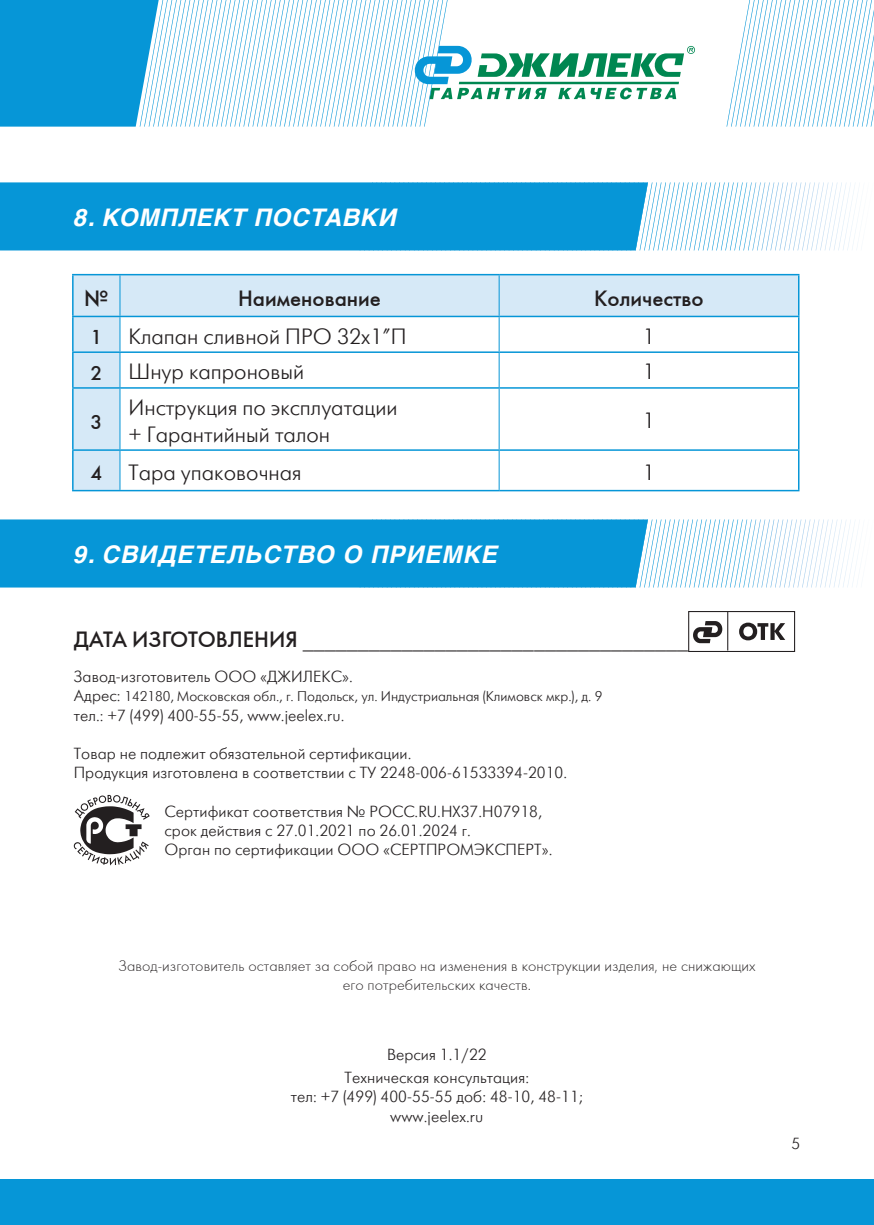
<style>
.page{position:relative;width:874px;height:1225px;background:#fff}
.page>*{position:absolute;margin:0;border:0;box-sizing:border-box;transform-origin:0 0}
.t1{font:italic 700 24px "Helios";letter-spacing:.04em;color:#fff}
.t2{font:22px/26.4px "Futuris Light C";color:#231f20}
.t3{font:22px "Futuris C";color:#231f20}
.t4{font:20px "Futuris C";color:#231f20}
.t5{font:16px/19.2px "Futuris Light C";letter-spacing:.005em;color:#231f20}
.t6{font:16px/19.2px "Futura Light C";letter-spacing:.005em;color:#231f20;text-align:center}
.t7{font:14px "Futuris Light C";color:#231f20}
.s1{font-family:"Futuris C";font-size:20px}
.s2{font-family:"Futuris C"}
.s3{font-size:16px}
</style>
<div class="page">
<svg style="left:0;top:0;width:694px;height:127px"></svg>
<svg style="left:726px;top:0;width:147px;height:127px"></svg>
<div style="left:0;top:1179px;width:873px;height:46px;background:#0696d7"></div>
<svg style="left:647px;top:182px;width:211px;height:68px"></svg>
<svg style="left:647px;top:519px;width:211px;height:68px"></svg>
<div style="left:0;top:182px;width:647px;height:68px;background:#0696d7"></div>
<div style="left:0;top:519px;width:647px;height:68px;background:#0696d7"></div>
<svg style="left:693px;top:621px;width:29px;height:22px"></svg>
<div style="left:687px;top:611px;width:107px;height:41px;border:1px solid #231f20"></div>
<hr style="left:726px;top:612px;width:2px;height:38px;background:#231f20">
<svg style="left:739px;top:622px;width:45px;height:18px"></svg>
<svg style="left:74px;top:795px;width:76px;height:70px"></svg>
<svg style="left:74px;top:275px;width:723px;height:215px"></svg>
<hr style="left:119px;top:275px;width:1px;height:41px;background:#0696d7">
<hr style="left:498px;top:275px;width:1px;height:41px;background:#0696d7">
<hr style="left:119px;top:317px;width:1px;height:34px;background:#0696d7">
<hr style="left:498px;top:317px;width:1px;height:34px;background:#0696d7">
<hr style="left:119px;top:353px;width:1px;height:34px;background:#0696d7">
<hr style="left:498px;top:353px;width:1px;height:34px;background:#0696d7">
<hr style="left:119px;top:389px;width:1px;height:60px;background:#0696d7">
<hr style="left:498px;top:389px;width:1px;height:60px;background:#0696d7">
<hr style="left:119px;top:451px;width:1px;height:39px;background:#0696d7">
<hr style="left:498px;top:451px;width:1px;height:39px;background:#0696d7">
<hr style="left:72px;top:274px;width:48px;height:1px;background:#0696d7">
<hr style="left:72px;top:275px;width:2px;height:41px;background:#0696d7">
<hr style="left:120px;top:274px;width:379px;height:1px;background:#0696d7">
<hr style="left:499px;top:274px;width:300px;height:1px;background:#0696d7">
<hr style="left:797px;top:275px;width:2px;height:41px;background:#0696d7">
<hr style="left:72px;top:316px;width:48px;height:1px;background:#0696d7">
<hr style="left:72px;top:317px;width:2px;height:34px;background:#0696d7">
<hr style="left:120px;top:316px;width:379px;height:1px;background:#0696d7">
<hr style="left:499px;top:316px;width:300px;height:1px;background:#0696d7">
<hr style="left:797px;top:317px;width:2px;height:34px;background:#0696d7">
<hr style="left:72px;top:351px;width:48px;height:2px;background:#0696d7">
<hr style="left:72px;top:353px;width:2px;height:34px;background:#0696d7">
<hr style="left:120px;top:351px;width:379px;height:2px;background:#0696d7">
<hr style="left:499px;top:351px;width:300px;height:2px;background:#0696d7">
<hr style="left:797px;top:353px;width:2px;height:34px;background:#0696d7">
<hr style="left:72px;top:387px;width:48px;height:2px;background:#0696d7">
<hr style="left:72px;top:389px;width:2px;height:60px;background:#0696d7">
<hr style="left:120px;top:387px;width:379px;height:2px;background:#0696d7">
<hr style="left:499px;top:387px;width:300px;height:2px;background:#0696d7">
<hr style="left:797px;top:389px;width:2px;height:60px;background:#0696d7">
<hr style="left:72px;top:449px;width:48px;height:2px;background:#0696d7">
<hr style="left:72px;top:451px;width:2px;height:39px;background:#0696d7">
<hr style="left:120px;top:449px;width:379px;height:2px;background:#0696d7">
<hr style="left:499px;top:449px;width:300px;height:2px;background:#0696d7">
<hr style="left:797px;top:451px;width:2px;height:39px;background:#0696d7">
<hr style="left:72px;top:490px;width:48px;height:1px;background:#0696d7">
<hr style="left:120px;top:490px;width:379px;height:1px;background:#0696d7">
<hr style="left:499px;top:490px;width:300px;height:1px;background:#0696d7">
<h1 class="t1" style="left:74px;top:203px;width:325px">8. КОМПЛЕКТ ПОСТАВКИ</h1>
<h2 class="t3" style="left:84px;top:285px;width:26px">№</h2>
<h2 class="t3" style="left:238px;top:285px;width:144px">Наименование</h2>
<h2 class="t3" style="left:593px;top:285px;width:111px">Количество</h2>
<h2 class="t2" style="left:90px;top:323px;width:317px"><span class="s1">1</span> Клапан сливной ПРО 32х1”П</h2>
<h2 class="t2" style="left:642px;top:323px;width:14px">1</h2>
<h2 class="t2" style="left:90px;top:359px;width:215px"><span class="s1">2</span> Шнур капроновый</h2>
<h2 class="t2" style="left:642px;top:359px;width:14px">1</h2>
<p class="t4" style="left:90px;top:409px;width:13px">3</p>
<h2 class="t2" style="left:128px;top:395px;width:270px">Инструкция по эксплуатации + Гарантийный талон</h2>
<h2 class="t2" style="left:642px;top:408px;width:14px">1</h2>
<h2 class="t2" style="left:90px;top:459px;width:212px"><span class="s1">4</span> Тара упаковочная</h2>
<h2 class="t2" style="left:642px;top:459px;width:14px">1</h2>
<h1 class="t1" style="left:74px;top:540px;width:425px">9. СВИДЕТЕЛЬСТВО О ПРИЕМКЕ</h1>
<h2 class="t2" style="left:74px;top:627px;width:615px"><span class="s2">ДАТА ИЗГОТОВЛЕНИЯ</span> ___________________________________</h2>
<p class="t5" style="left:74px;top:667px;width:280px">Завод-изготовитель ООО «ДЖИЛЕКС».</p>
<p class="t7" style="left:74px;top:689px;width:530px"><span class="s3">Адрес:</span> 142180, Московская обл., г. Подольск, ул. Индустриальная (Климовск мкр.), д. 9</p>
<p class="t5" style="left:74px;top:706px;width:272px">тел.: +7 (499) 400-55-55, www.jeelex.ru.</p>
<p class="t5" style="left:74px;top:744px;width:494px">Товар не подлежит обязательной сертификации.<br>Продукция изготовлена в соответствии с ТУ 2248-006-61533394-2010.</p>
<p class="t5" style="left:164px;top:802px;width:389px">Сертификат соответствия № РОСС.RU.НХ37.Н07918, срок действия с 27.01.2021 по 26.01.2024 г.<br>Орган по сертификации ООО «СЕРТПРОМЭКСПЕРТ».</p>
<p class="t6" style="left:118px;top:956px;width:638px">Завод-изготовитель оставляет за собой право на изменения в конструкции изделия, не снижающих его потребительских качеств.</p>
<p class="t5" style="left:344px;top:1043px;width:186px;line-height:23.2px;text-align:center">Версия 1.1/22<br>Техническая консультация:</p>
<p class="t5" style="left:290px;top:1087px;width:293px;text-align:center">тел: +7 (499) 400-55-55 доб: 48-10, 48-11; www.jeelex.ru</p>
<p class="t5" style="left:791px;top:1134px;width:10px">5</p>
</div>
